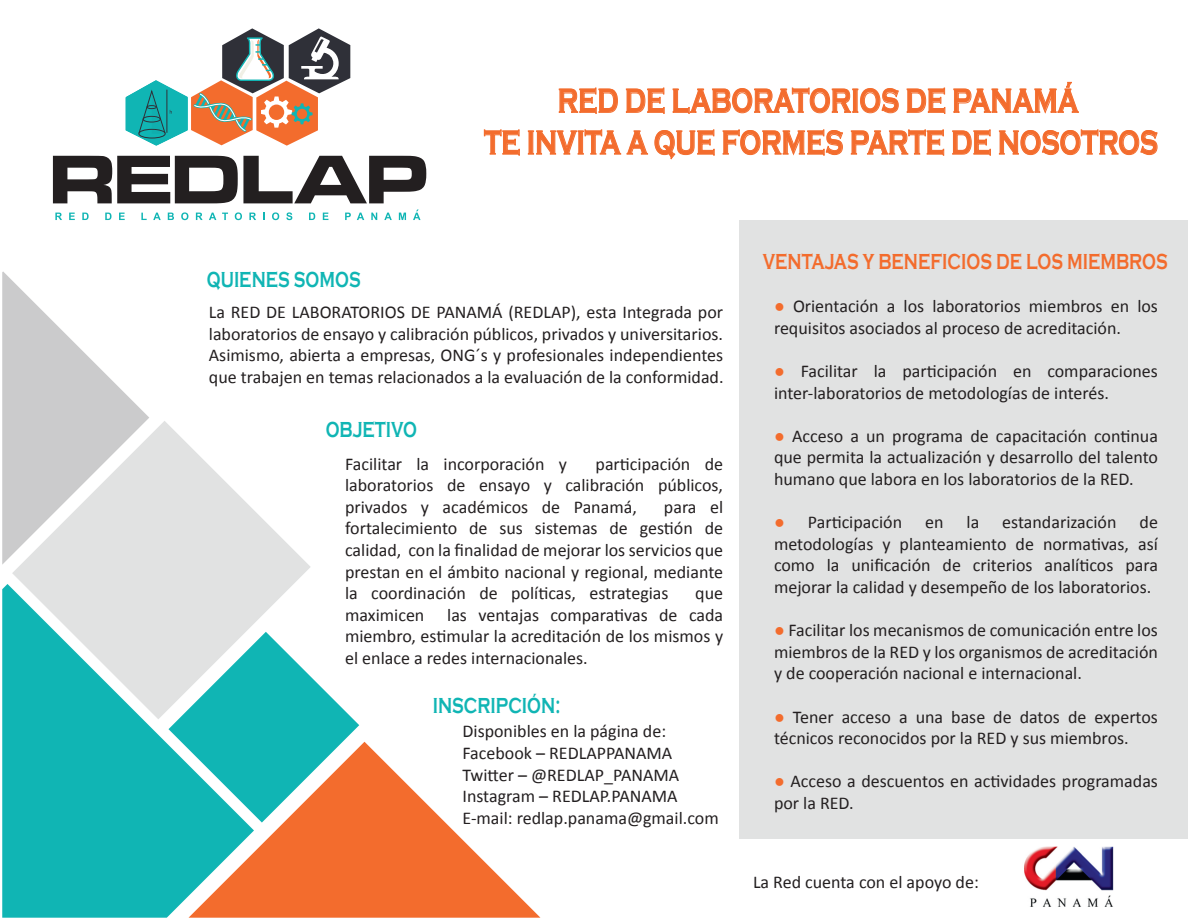
<style>
.page{position:relative;width:1188px;height:918px;background:#fff}
.page>*{position:absolute;margin:0;border:0;box-sizing:border-box;transform-origin:0 0}
.t1{font:700 34.8px/41.8px "Copperplate Gothic";color:#f36c2d;text-align:center;scale:.73 1}
.t2{font:700 22.35px "Copperplate Gothic";color:#10b5b4;scale:.73 1}
.t3{font:700 22.35px "Copperplate Gothic";color:#f36c2d;scale:.73 1}
.t4{font:18px/21.6px "Calibri";color:#231f20;text-align:justify}
.s1{color:#f36c2d}
</style>
<div class="page">
<img style="left:1024px;top:846px;width:90px;height:61px">
<div style="left:2px;top:584px;width:187px;height:334px;background:#10b5b4"></div>
<svg style="left:169px;top:677px;width:190px;height:146px"></svg>
<svg style="left:12px;top:421px;width:299px;height:298px;fill:#e1e2e2"></svg>
<svg style="left:2px;top:271px;width:147px;height:294px"></svg>
<svg style="left:189px;top:742px;width:351px;height:176px;fill:#f37032"></svg>
<svg style="left:53px;top:156px;width:373px;height:47px"></svg>
<svg style="left:126px;top:28px;width:224px;height:118px"></svg>
<svg style="left:55px;top:213px;width:7px;height:7px"></svg>
<svg style="left:69px;top:213px;width:6px;height:7px"></svg>
<svg style="left:82px;top:213px;width:7px;height:7px"></svg>
<svg style="left:105px;top:213px;width:7px;height:7px"></svg>
<svg style="left:119px;top:213px;width:6px;height:7px"></svg>
<svg style="left:141px;top:213px;width:6px;height:7px"></svg>
<svg style="left:153px;top:213px;width:8px;height:7px"></svg>
<svg style="left:168px;top:213px;width:6px;height:7px"></svg>
<svg style="left:181px;top:212px;width:7px;height:8px"></svg>
<svg style="left:196px;top:213px;width:7px;height:7px"></svg>
<svg style="left:209px;top:213px;width:7px;height:7px"></svg>
<svg style="left:222px;top:213px;width:6px;height:7px"></svg>
<svg style="left:235px;top:212px;width:7px;height:8px"></svg>
<svg style="left:249px;top:213px;width:7px;height:7px"></svg>
<svg style="left:263px;top:213px;width:2px;height:7px"></svg>
<svg style="left:272px;top:212px;width:7px;height:8px"></svg>
<svg style="left:286px;top:212px;width:6px;height:8px"></svg>
<svg style="left:309px;top:213px;width:6px;height:7px"></svg>
<svg style="left:323px;top:213px;width:5px;height:7px"></svg>
<svg style="left:345px;top:213px;width:6px;height:7px"></svg>
<svg style="left:357px;top:213px;width:7px;height:7px"></svg>
<svg style="left:371px;top:213px;width:6px;height:7px"></svg>
<svg style="left:384px;top:213px;width:8px;height:7px"></svg>
<svg style="left:399px;top:213px;width:7px;height:7px"></svg>
<svg style="left:413px;top:210px;width:8px;height:10px"></svg>
<svg style="left:558px;top:87px;width:60px;height:27px"></svg>
<svg style="left:626px;top:87px;width:39px;height:27px"></svg>
<svg style="left:672px;top:87px;width:227px;height:27px"></svg>
<svg style="left:906px;top:87px;width:40px;height:27px"></svg>
<svg style="left:953px;top:81px;width:126px;height:33px"></svg>
<svg style="left:484px;top:129px;width:36px;height:27px"></svg>
<svg style="left:528px;top:129px;width:120px;height:26px"></svg>
<svg style="left:654px;top:129px;width:61px;height:31px"></svg>
<svg style="left:722px;top:129px;width:121px;height:27px"></svg>
<svg style="left:851px;top:129px;width:93px;height:27px"></svg>
<svg style="left:952px;top:129px;width:39px;height:27px"></svg>
<svg style="left:999px;top:129px;width:159px;height:26px"></svg>
<div style="left:740px;top:220px;width:448px;height:618px;background:#e1e2e2"></div>
<h1 class="t1" style="left:484px;top:80px;width:924px">RED DE LABORATORIOS DE PANAMÁ<br>TE INVITA A QUE FORMES PARTE DE NOSOTROS</h1>
<p class="t2" style="left:207px;top:268px;width:212px">QUIENES SOMOS</p>
<p class="t4" style="left:209px;top:301px;width:516px">La RED DE LABORATORIOS DE PANAMÁ (REDLAP), esta Integrada por laboratorios de ensayo y calibración públicos, privados y universitarios.<br>Asimismo, abierta a empresas, ONG´s y profesionales independientes que trabajen en temas relacionados a la evaluación de la conformidad.</p>
<p class="t2" style="left:326px;top:417px;width:126px">OBJETIVO</p>
<p class="t4" style="left:345px;top:453px;width:380px;text-indent:250px">participación de laboratorios de ensayo y calibración públicos, privados y académicos de Panamá,</p>
<p class="t4" style="left:345px;top:453px;width:223px">Facilitar la incorporación y</p>
<p class="t4" style="left:345px;top:496px;width:380px;text-indent:319px">para el fortalecimiento de sus sistemas de gestión de calidad, con la finalidad de mejorar los servicios que prestan en el ámbito nacional y regional, mediante la coordinación de políticas, estrategias</p>
<p class="t4" style="left:695px;top:583px;width:29px">que</p>
<p class="t4" style="left:345px;top:604px;width:380px;text-indent:102px">las ventajas comparativas de cada miembro, estimular la acreditación de los mismos y el enlace a redes internacionales.</p>
<p class="t4" style="left:345px;top:604px;width:81px">maximicen</p>
<p class="t2" style="left:433px;top:693px;width:176px">INSCRIPCIÓN:</p>
<p class="t4" style="left:462px;top:721px;width:258px;text-align:left">Disponibles en la página de:<br>Facebook – REDLAPPANAMA<br>Twitter – @REDLAP_PANAMA<br>Instagram – REDLAP.PANAMA<br>E-mail: redlap.panama@gmail.com</p>
<p class="t3" style="left:763px;top:249px;width:556px">VENTAJAS Y BENEFICIOS DE LOS MIEMBROS</p>
<p class="t4" style="left:774px;top:295px;width:386px"><span class="s1">●</span> Orientación a los laboratorios miembros en los requisitos asociados al proceso de acreditación.</p>
<p class="t4" style="left:774px;top:360px;width:385px"><span class="s1">●</span> Facilitar la participación en comparaciones inter-laboratorios de metodologías de interés.</p>
<p class="t4" style="left:774px;top:425px;width:386px"><span class="s1">●</span> Acceso a un programa de capacitación continua que permita la actualización y desarrollo del talento humano que labora en los laboratorios de la RED.</p>
<p class="t4" style="left:774px;top:511px;width:130px"><span class="s1">●</span> Participación</p>
<p class="t4" style="left:925px;top:511px;width:20px">en</p>
<p class="t4" style="left:967px;top:511px;width:14px">la</p>
<p class="t4" style="left:1002px;top:511px;width:116px">estandarización</p>
<p class="t4" style="left:774px;top:511px;width:385px;text-indent:366px">de metodologías y planteamiento de normativas, así como la unificación de criterios analíticos para mejorar la calidad y desempeño de los laboratorios.</p>
<p class="t4" style="left:774px;top:619px;width:385px"><span class="s1">●</span> Facilitar los mecanismos de comunicación entre los miembros de la RED y los organismos de acreditación y de cooperación nacional e internacional.</p>
<p class="t4" style="left:774px;top:706px;width:385px"><span class="s1">●</span> Tener acceso a una base de datos de expertos técnicos reconocidos por la RED y sus miembros.</p>
<p class="t4" style="left:774px;top:771px;width:385px"><span class="s1">●</span> Acceso a descuentos en actividades programadas por la RED.</p>
<p class="t4" style="left:753px;top:871px;width:227px">La Red cuenta con el apoyo de:</p>
</div>
